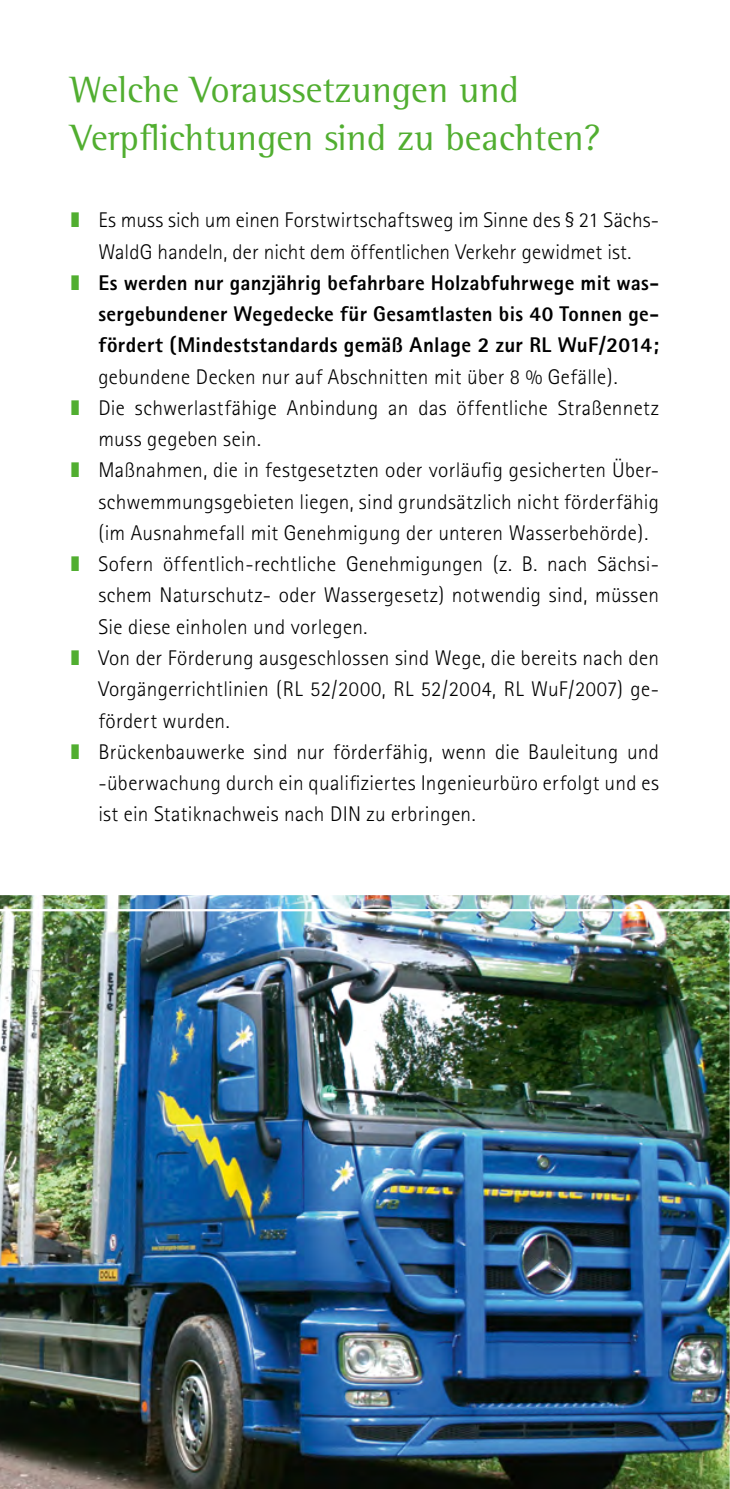
<style>
.page{position:relative;width:730px;height:1489px;background:#fff}
.page>*{position:absolute;margin:0;border:0;box-sizing:border-box;transform-origin:0 0}
.H_3{font:37.5px/47.5px "Rotis Semi Serif W1 G";color:#51ae30}
.t1{font:300 21.25px/31.2px "AT Rotis Sans Serif";letter-spacing:.01em;color:#000;text-align:justify}
.t2{font:800 21.25px/31.2px "AT Rotis Sans Serif";letter-spacing:.02em;color:#000;text-align:justify}
.s1{color:#51ae30}
.s2{font-weight:300}
</style>
<div class="page">
<img style="left:0;top:895px;width:730px;height:593px">
<h1 class="H_3" style="left:71px;top:66px;width:532px">Welche Voraussetzungen und<br>Verpflichtungen sind zu beachten?</h1>
<p class="t1" style="left:71px;top:204px;width:590px;text-align:center"><span class="s1">❚</span> Es muss sich um einen Forstwirtschaftsweg im Sinne des § 21 Sächs-<br>WaldG handeln, der nicht dem öffentlichen Verkehr gewidmet ist.</p>
<p class="t2" style="left:98px;top:267px;width:562px;text-indent:-28px"><span class="s1">❚</span> Es werden nur ganzjährig befahrbare Holzabfuhrwege mit was&shy;sergebundener Wegedecke für Gesamtlasten bis 40 Tonnen ge&shy;fördert (Mindeststandards gemäß Anlage 2 zur RL WuF/2014; <span class="s2">gebundene Decken nur auf Abschnitten mit über 8 % Gefälle).</span></p>
<p class="t1" style="left:98px;top:392px;width:562px;text-indent:-28px"><span class="s1">❚</span> Die schwerlastfähige Anbindung an das öffentliche Straßennetz muss gegeben sein.</p>
<p class="t1" style="left:98px;top:454px;width:562px;text-indent:-28px"><span class="s1">❚</span> Maßnahmen, die in festgesetzten oder vorläufig gesicherten Über&shy;schwemmungsgebieten liegen, sind grundsätzlich nicht förderfähig (im Ausnahmefall mit Genehmigung der unteren Wasserbehörde).</p>
<p class="t1" style="left:98px;top:548px;width:562px;text-indent:-28px"><span class="s1">❚</span> Sofern öffentlich-rechtliche Genehmigungen (z. B. nach Sächsi&shy;schem Naturschutz- oder Wassergesetz) notwendig sind, müssen Sie diese einholen und vorlegen.</p>
<p class="t1" style="left:98px;top:642px;width:562px;text-indent:-28px"><span class="s1">❚</span> Von der Förderung ausgeschlossen sind Wege, die bereits nach den Vorgängerrichtlinien (RL 52/2000, RL 52/2004, RL WuF/2007) ge&shy;fördert wurden.</p>
<p class="t1" style="left:98px;top:736px;width:562px;text-indent:-28px"><span class="s1">❚</span> Brückenbauwerke sind nur förderfähig, wenn die Bauleitung und -überwachung durch ein qualifiziertes Ingenieurbüro erfolgt und es ist ein Statiknachweis nach DIN zu erbringen.</p>
</div>
